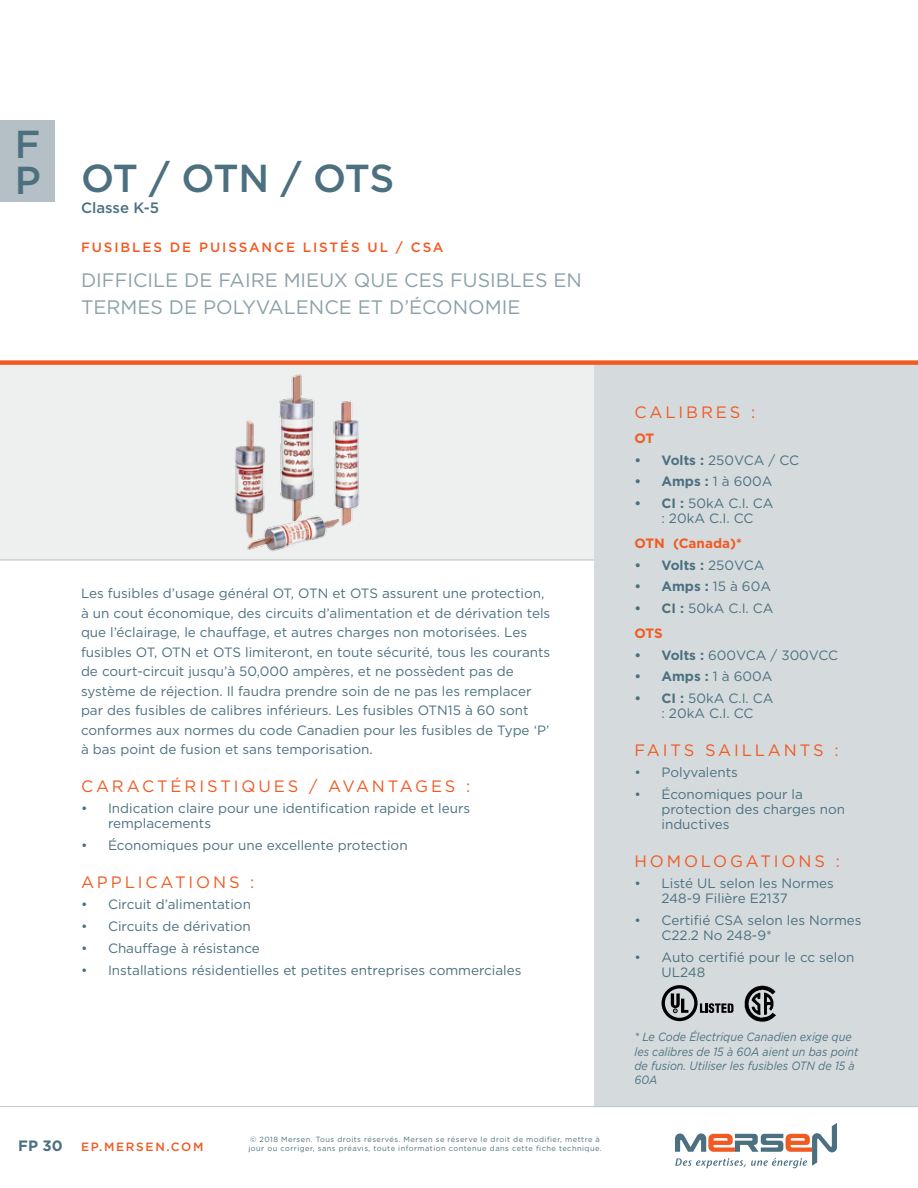
<style>
.page{position:relative;width:918px;height:1188px;background:#fff}
.page>*{position:absolute;margin:0;border:0;box-sizing:border-box;transform-origin:0 0}
.t1{font:500 39px/36px "Gotham";letter-spacing:-.035em;color:#4c7080}
.t2{font:19.5px/27px "Gotham";color:#8ba1a9}
.t3{font:16.5px "Gotham";letter-spacing:.175em;color:#f15a22}
.t4{font:500 15px "Gotham";color:#4c7080}
.t5{font:13.5px/19.5px "Gotham";color:#4c7080}
.t6{font:700 13.5px "Gotham";color:#4c7080}
.t7{font:500 13.5px "Gotham";letter-spacing:.14em;color:#f15a22}
.t8{font:700 13.5px "Gotham";color:#f15a22}
.t9{font:italic 12px/14.4px "Gotham";color:#4c7080;scale:.9 1}
.t10{font:500 12px "Gotham";letter-spacing:.14em;color:#f15a22}
.t11{font:7.5px/9px "Gotham";letter-spacing:.06em;color:#4c7080}
.s1{font-weight:700;font-size:15px;color:#4c7080}
.s2{font-weight:700}
.s3{font-weight:400}
.s4{font-weight:700;color:#f15a22}
</style>
<div class="page">
<svg style="left:675px;top:1123px;width:162px;height:45px"></svg>
<div style="left:0;top:365px;width:594px;height:195px;background:#eef0f0"></div>
<div style="left:594px;top:365px;width:324px;height:742px;background:#d5dbdd"></div>
<div style="left:0;top:360px;width:918px;height:5px;background:#f15a22"></div>
<hr style="left:0;top:560px;width:594px;height:1px;background:#bec8cd">
<hr style="left:0;top:1106px;width:918px;height:1px;background:#bec8cd">
<div style="left:0;top:121px;width:55px;height:81px;background:#b4c0c5"></div>
<img style="left:234px;top:374px;width:126px;height:177px">
<img style="left:744px;top:985px;width:31px;height:36px">
<svg style="left:662px;top:985px;width:71px;height:36px"></svg>
<h1 class="t1" style="left:15px;top:125px;width:28px">F<br>P</h1>
<h1 class="t1" style="left:81px;top:160px;width:315px">OT / OTN / OTS</h1>
<p class="t4" style="left:81px;top:198px;width:80px">Classe K-5</p>
<p class="t7" style="left:81px;top:239px;width:364px">FUSIBLES DE PUISSANCE LISTÉS UL / CSA</p>
<h2 class="t2" style="left:81px;top:266px;width:502px">DIFFICILE DE FAIRE MIEUX QUE CES FUSIBLES EN<br>TERMES DE POLYVALENCE ET D’ÉCONOMIE</h2>
<p class="t5" style="left:81px;top:583px;width:471px">Les fusibles d’usage général OT, OTN et OTS assurent une protection, à un cout économique, des circuits d’alimentation et de dérivation tels que l’éclairage, le chauffage, et autres charges non motorisées. Les fusibles OT, OTN et OTS limiteront, en toute sécurité, tous les courants de court-circuit jusqu’à 50,000 ampères, et ne possèdent pas de système de réjection. Il faudra prendre soin de ne pas les remplacer par des fusibles de calibres inférieurs. Les fusibles OTN15 à 60 sont conformes aux normes du code Canadien pour les fusibles de Type ‘P’ à bas point de fusion et sans temporisation.</p>
<p class="t3" style="left:81px;top:775px;width:391px">CARACTÉRISTIQUES / AVANTAGES :</p>
<p class="t5" style="left:108px;top:801px;width:364px;line-height:15px;text-indent:-27px">• Indication claire pour une identification rapide et leurs remplacements</p>
<p class="t5" style="left:81px;top:835px;width:328px">• Économiques pour une excellente protection</p>
<p class="t3" style="left:81px;top:871px;width:175px">APPLICATIONS :</p>
<p class="t5" style="left:81px;top:894px;width:172px">• Circuit d’alimentation</p>
<p class="t5" style="left:81px;top:916px;width:171px">• Circuits de dérivation</p>
<p class="t5" style="left:81px;top:938px;width:180px">• Chauffage à résistance</p>
<p class="t5" style="left:81px;top:960px;width:442px">• Installations résidentielles et petites entreprises commerciales</p>
<p class="t10" style="left:18px;top:1139px;width:187px"><span class="s1">FP 30</span> EP.MERSEN.COM</p>
<p class="t11" style="left:248px;top:1135px;width:355px">© 2018 Mersen. Tous droits réservés. Mersen se réserve le droit de modifier, mettre à jour ou corriger, sans préavis, toute information contenue dans cette fiche technique.</p>
<p class="t3" style="left:634px;top:402px;width:122px">CALIBRES :</p>
<p class="t8" style="left:634px;top:429px;width:21px">OT</p>
<p class="t5" style="left:634px;top:450px;width:166px"><span class="s2">• Volts :</span> 250VCA / CC</p>
<p class="t6" style="left:634px;top:473px;width:139px">• Amps : <span class="s3">1 à 600A</span></p>
<p class="t5" style="left:634px;top:496px;width:141px;line-height:15px;text-align:center"><span class="s2">• CI :</span> 50kA C.I. CA : 20kA C.I. CC</p>
<p class="t8" style="left:634px;top:534px;width:109px">OTN (Canada)*</p>
<p class="t6" style="left:634px;top:556px;width:131px">• Volts : <span class="s3">250VCA</span></p>
<p class="t6" style="left:634px;top:578px;width:138px">• Amps : <span class="s3">15 à 60A</span></p>
<p class="t5" style="left:634px;top:596px;width:141px;line-height:24.8px"><span class="s2">• CI :</span> 50kA C.I. CA<br><span class="s4">OTS</span></p>
<p class="t5" style="left:634px;top:645px;width:205px"><span class="s2">• Volts :</span> 600VCA / 300VCC</p>
<p class="t6" style="left:634px;top:668px;width:139px">• Amps : <span class="s3">1 à 600A</span></p>
<p class="t5" style="left:634px;top:691px;width:141px;line-height:15px;text-align:center"><span class="s2">• CI :</span> 50kA C.I. CA : 20kA C.I. CC</p>
<p class="t3" style="left:634px;top:739px;width:206px">FAITS SAILLANTS :</p>
<p class="t5" style="left:634px;top:763px;width:105px">• Polyvalents</p>
<p class="t5" style="left:662px;top:787px;width:185px;line-height:15px;text-indent:-27px">• Économiques pour la protection des charges non inductives</p>
<p class="t3" style="left:634px;top:850px;width:207px">HOMOLOGATIONS :</p>
<p class="t5" style="left:662px;top:876px;width:174px;line-height:15px;text-indent:-27px">• Listé UL selon les Normes<br>248-9 Filière E2137</p>
<p class="t5" style="left:662px;top:913px;width:202px;line-height:15px;text-indent:-27px">• Certifié CSA selon les Normes<br>C22.2 No 248-9*</p>
<p class="t5" style="left:662px;top:949px;width:195px;line-height:15px;text-indent:-27px">• Auto certifié pour le cc selon<br>UL248</p>
<p class="t9" style="left:634px;top:1030px;width:250px">* Le Code Électrique Canadien exige que les calibres de 15 à 60A aient un bas point de fusion. Utiliser les fusibles OTN de 15 à<br>60A</p>
</div>
